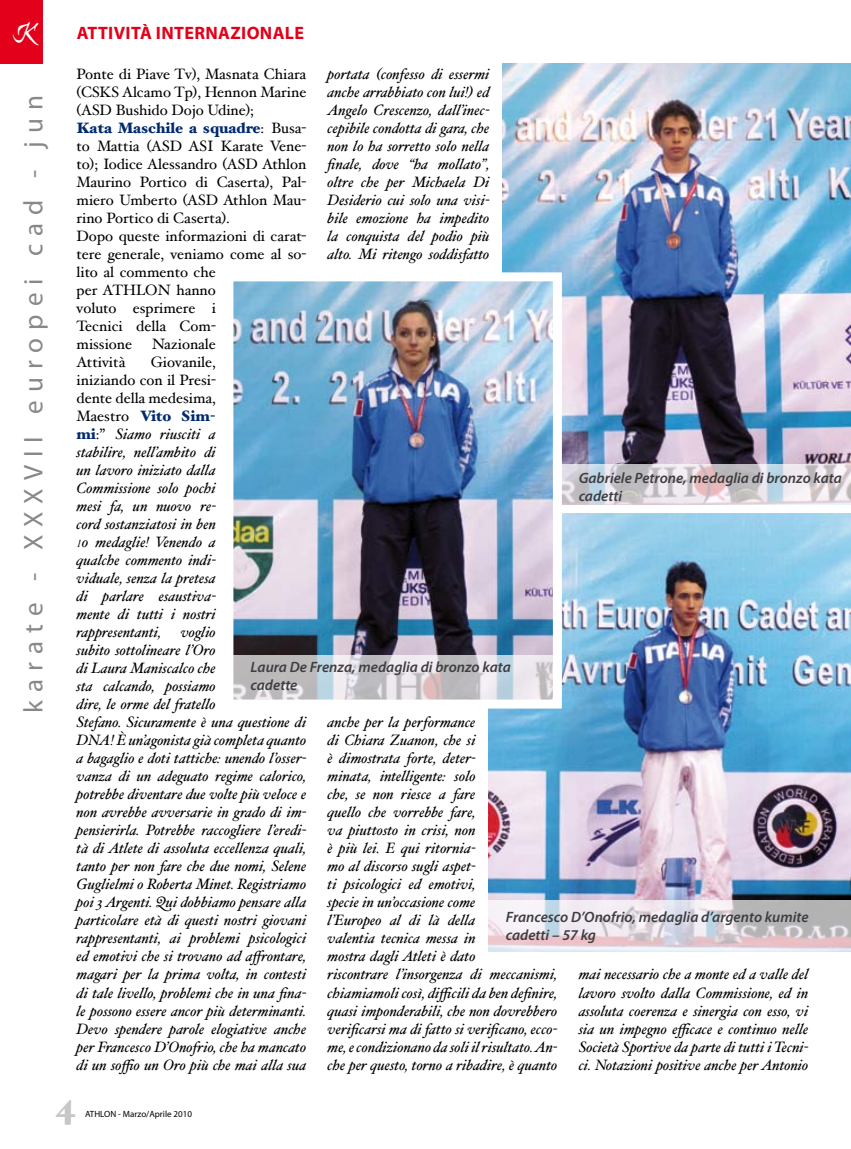
<style>
.page{position:relative;width:851px;height:1149px;background:#fff}
.page>*{position:absolute;margin:0;border:0;box-sizing:border-box;transform-origin:0 0}
.t1{font:900 36px "Hoefler Text";color:#c6c7c8}
.t2{font:700 30px "Ex Ponto Pro";color:#fff}
.t3{font:27px "Myriad Pro";letter-spacing:.3em;color:#87888a}
.t4{font:700 18px "Myriad Pro";letter-spacing:.02em;color:#e2001a}
.t5{font:italic 15px/18px "Hoefler Text";color:#000;text-align:justify}
.t6{font:15px/18px "Hoefler Text";color:#000}
.t7{font:italic 600 15px/18px "Myriad Pro";color:#3e3d40}
.t8{font:9px "Myriad Pro";color:#000}
.s1{font-weight:900;color:#002a6f}
.s2{font-style:normal}
.s3{font-weight:900;font-style:normal;color:#002a6f}
.s4{font-family:"Times New Roman";font-size:10.5px}
</style>
<div class="page">
<div style="left:0;top:0;width:43px;height:64px;background:#e2001a"></div>
<img style="left:502px;top:64px;width:348px;height:399px">
<img style="left:488px;top:513px;width:362px;height:386px">
<img style="left:234px;top:282px;width:318px;height:373px">
<div style="left:224px;top:272px;width:338px;height:436px;border:9px solid #fff"></div>
<svg style="left:557px;top:463px;width:293px;height:44px;background:#d7d3d9"></svg>
<svg style="left:229px;top:655px;width:328px;height:50px;background:#d5d4d8"></svg>
<svg style="left:488px;top:899px;width:362px;height:53px"></svg>
<h2 class="t2" style="left:13px;top:14px;width:27px">K</h2>
<h3 class="t3" style="left:17px;top:713px;width:619px;rotate:-90deg">karate - XXXVII europei cad - jun</h3>
<p class="t4" style="left:77px;top:21px;width:229px">ATTIVITÀ INTERNAZIONALE</p>
<p class="t6" style="left:77px;top:64px;width:231px">Ponte di Piave Tv), Masnata Chiara (CSKS Alcamo Tp), Hennon Marine (ASD Bushido Dojo Udine);<br><span class="s1">Kata Maschile a squadre</span>: Busa&shy;to Mattia (ASD ASI Karate Vene&shy;to); Iodice Alessandro (ASD Athlon<br>Maurino Portico di Caserta), Pal&shy;miero Umberto (ASD Athlon Mau&shy;rino Portico di Caserta).<br>Dopo queste informazioni di carat&shy;tere generale, veniamo come al so&shy;lito al commento che<br>per ATHLON hanno<br>voluto esprimere i<br>Tecnici della Com-<br>missione</p>
<p class="t6" style="left:152px;top:334px;width:65px">Nazionale</p>
<p class="t5" style="left:327px;top:64px;width:163px">portata (confesso di essermi anche arrabbiato con lui!) ed Angelo Crescenzo, dall’inec&shy;cepibile condotta di gara, che non lo ha sorretto solo nella finale, dove “ha mollato”, oltre che per Michaela Di Desiderio cui solo una visi&shy;bile emozione ha impedito la conquista del podio più alto. Mi ritengo soddisfatto</p>
<p class="t5" style="left:77px;top:352px;width:141px;text-indent:74px"><span class="s2">Giovanile, iniziando con il Presi&shy;dente della medesima, Maestro</span> <span class="s3">Vito Sim&shy;mi</span><span class="s2">:”</span> Siamo riusciti a stabilire, nell’ambito di un lavoro iniziato dalla Commissione solo pochi mesi fa, un nuovo re&shy;cord sostanziatosi in ben <span class="s4">1</span>0 medaglie! Venendo a qualche commento indi&shy;viduale, senza la pretesa di parlare esaustiva&shy;mente di tutti i nostri rappresentanti,</p>
<p class="t6" style="left:77px;top:352px;width:50px">Attività</p>
<p class="t7" style="left:578px;top:468px;width:265px">Gabriele Petrone, medaglia di bronzo kata cadetti</p>
<p class="t5" style="left:77px;top:622px;width:231px;text-align:left;text-indent:104px">voglio<br>subito sottolineare l’Oro<br>di Laura Maniscalco che<br>sta calcando, possiamo<br>dire, le orme del fratello<br>Stefano. Sicuramente è una questione di DNA! È un’agonista già completa quanto a bagaglio e doti tattiche: unendo l’osser&shy;vanza di un adeguato regime calorico, potrebbe diventare due volte più veloce e non avrebbe avversarie in grado di im&shy;pensierirla. Potrebbe raccogliere l’eredi&shy;tà di Atlete di assoluta eccellenza quali, tanto per non fare che due nomi, Selene Guglielmi o Roberta Minet. Registriamo poi 3 Argenti. Qui dobbiamo pensare alla particolare età di questi nostri giovani rappresentanti, ai problemi psicologici ed emotivi che si trovano ad affrontare, magari per la prima volta, in contesti di tale livello, problemi che in una fina&shy;le possono essere ancor più determinanti.<br>Devo spendere parole elogiative anche per Francesco D’Onofrio, che ha mancato di un soffio un Oro più che mai alla sua</p>
<p class="t7" style="left:250px;top:657px;width:262px">Laura De Frenza, medaglia di bronzo kata cadette</p>
<p class="t5" style="left:327px;top:712px;width:231px;text-align:left">anche per la performance<br>di Chiara Zuanon, che si<br>è dimostrata forte, deter-<br>minata, intelligente: solo<br>che, se non riesce a fare<br>quello che vorrebbe fare,<br>va piuttosto in crisi, non<br>è più lei. E qui ritornia-<br>mo al discorso sugli aspet-<br>ti psicologici ed emotivi,<br>specie in un’occasione come<br>l’Europeo al di là della<br>valentia tecnica messa in<br>mostra dagli Atleti è dato<br>riscontrare l’insorgenza di meccanismi, chiamiamoli così, difficili da ben definire, quasi imponderabili, che non dovrebbero verificarsi ma di fatto si verificano, ecco&shy;me, e condizionano da soli il risultato. An&shy;che per questo, torno a ribadire, è quanto</p>
<p class="t7" style="left:506px;top:906px;width:304px">Francesco D’Onofrio, medaglia d’argento kumite cadetti – 57 kg</p>
<p class="t5" style="left:578px;top:964px;width:231px">mai necessario che a monte ed a valle del lavoro svolto dalla Commissione, ed in assoluta coerenza e sinergia con esso, vi sia un impegno efficace e continuo nelle Società Sportive da parte di tutti i Tecni&shy;ci. Notazioni positive anche per Antonio</p>
<h1 class="t1" style="left:55px;top:1082px;width:23px">4</h1>
<p class="t8" style="left:85px;top:1108px;width:108px">ATHLON - Marzo/Aprile 2010</p>
</div>
